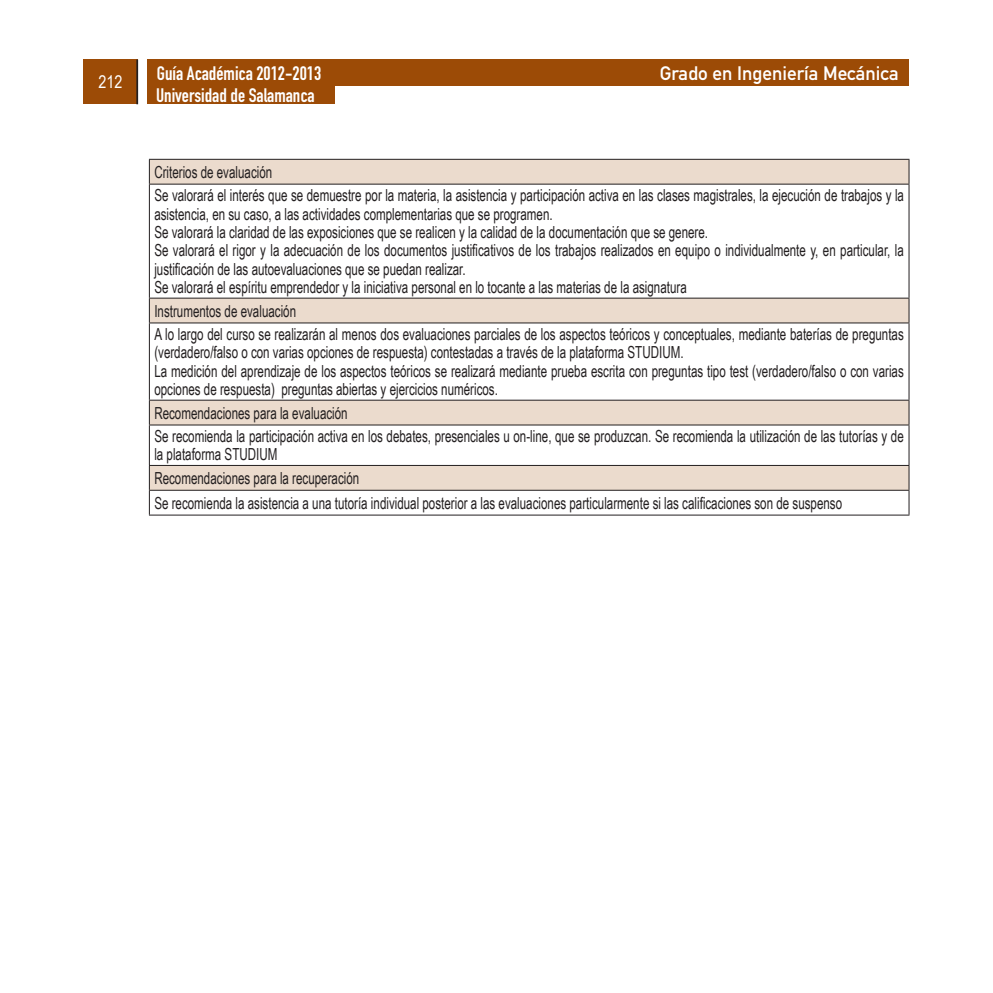
<style>
.page{position:relative;width:993px;height:993px;background:#fff}
.page>*{position:absolute;margin:0;border:0;box-sizing:border-box;transform-origin:0 0}
.t1{font:19.25px "DIN Engschrift Alternate";color:#fff}
.t2{font:19.25px "DIN Mittelschrift";color:#fff}
.t3{font:17.5px "Arial Narrow";color:#fff}
.t4{font:16.62px/18.4px "Arial Narrow";color:#231f20;scale:.85 1}
</style>
<div class="page">
<div style="left:83px;top:60px;width:55px;height:44px;background:#9c4b06"></div>
<hr style="left:136px;top:60px;width:2px;height:44px;background:#231f20">
<div style="left:147px;top:60px;width:187px;height:44px;background:#9c4b06"></div>
<div style="left:147px;top:60px;width:761px;height:26px;background:#9c4b06"></div>
<svg style="left:150px;top:160px;width:758px;height:329px"></svg>
<hr style="left:149px;top:159px;width:760px;height:1px;background:#231f20">
<svg style="left:149px;top:160px;width:1px;height:24px"></svg>
<svg style="left:908px;top:160px;width:1px;height:24px"></svg>
<hr style="left:149px;top:184px;width:760px;height:1px;background:#231f20">
<hr style="left:149px;top:184px;width:1px;height:113px;background:#231f20">
<hr style="left:908px;top:184px;width:1px;height:113px;background:#231f20">
<hr style="left:149px;top:297px;width:760px;height:1px;background:#231f20">
<svg style="left:149px;top:298px;width:1px;height:24px"></svg>
<svg style="left:908px;top:298px;width:1px;height:24px"></svg>
<hr style="left:149px;top:322px;width:760px;height:1px;background:#231f20">
<hr style="left:149px;top:323px;width:1px;height:76px;background:#231f20">
<hr style="left:908px;top:323px;width:1px;height:76px;background:#231f20">
<hr style="left:149px;top:399px;width:760px;height:1px;background:#231f20">
<svg style="left:149px;top:400px;width:1px;height:24px"></svg>
<svg style="left:908px;top:400px;width:1px;height:24px"></svg>
<hr style="left:149px;top:424px;width:760px;height:1px;background:#231f20">
<hr style="left:149px;top:425px;width:1px;height:40px;background:#231f20">
<hr style="left:908px;top:425px;width:1px;height:40px;background:#231f20">
<hr style="left:149px;top:465px;width:760px;height:1px;background:#231f20">
<hr style="left:149px;top:489px;width:760px;height:1px;background:#231f20">
<svg style="left:149px;top:466px;width:1px;height:48px"></svg>
<svg style="left:908px;top:466px;width:1px;height:48px"></svg>
<hr style="left:149px;top:514px;width:760px;height:1px;background:#231f20">
<p class="t3" style="left:98px;top:69px;width:25px">212</p>
<p class="t1" style="left:157px;top:62px;width:166px">Guía Académica 2012-2013</p>
<p class="t2" style="left:659px;top:62px;width:240px">Grado en Ingeniería Mecánica</p>
<p class="t1" style="left:156px;top:84px;width:160px">Universidad de Salamanca</p>
<p class="t4" style="left:154px;top:162px;width:140px">Criterios de evaluación</p>
<p class="t4" style="left:154px;top:185px;width:883px">Se valorará el interés que se demuestre por la materia, la asistencia y participación activa en las clases magistrales, la ejecución de trabajos y la asistencia, en su caso, a las actividades complementarias que se programen.</p>
<p class="t4" style="left:154px;top:222px;width:652px">Se valorará la claridad de las exposiciones que se realicen y la calidad de la documentación que se genere.</p>
<p class="t4" style="left:154px;top:241px;width:883px">Se valorará el rigor y la adecuación de los documentos justificativos de los trabajos realizados en equipo o individualmente y, en particular, la justificación de las autoevaluaciones que se puedan realizar.</p>
<p class="t4" style="left:154px;top:277px;width:627px">Se valorará el espíritu emprendedor y la iniciativa personal en lo tocante a las materias de la asignatura</p>
<p class="t4" style="left:154px;top:301px;width:168px">Instrumentos de evaluación</p>
<p class="t4" style="left:154px;top:324px;width:883px">A lo largo del curso se realizarán al menos dos evaluaciones parciales de los aspectos teóricos y conceptuales, mediante baterías de preguntas (verdadero/falso o con varias opciones de respuesta) contestadas a través de la plataforma STUDIUM.</p>
<p class="t4" style="left:154px;top:361px;width:883px">La medición del aprendizaje de los aspectos teóricos se realizará mediante prueba escrita con preguntas tipo test (verdadero/falso o con varias opciones de respuesta) preguntas abiertas y ejercicios numéricos.</p>
<p class="t4" style="left:154px;top:403px;width:229px">Recomendaciones para la evaluación</p>
<p class="t4" style="left:154px;top:426px;width:882px">Se recomienda la participación activa en los debates, presenciales u on-line, que se produzcan. Se recomienda la utilización de las tutorías y de la plataforma STUDIUM</p>
<p class="t4" style="left:154px;top:468px;width:242px">Recomendaciones para la recuperación</p>
<p class="t4" style="left:154px;top:493px;width:810px">Se recomienda la asistencia a una tutoría individual posterior a las evaluaciones particularmente si las calificaciones son de suspenso</p>
</div>
